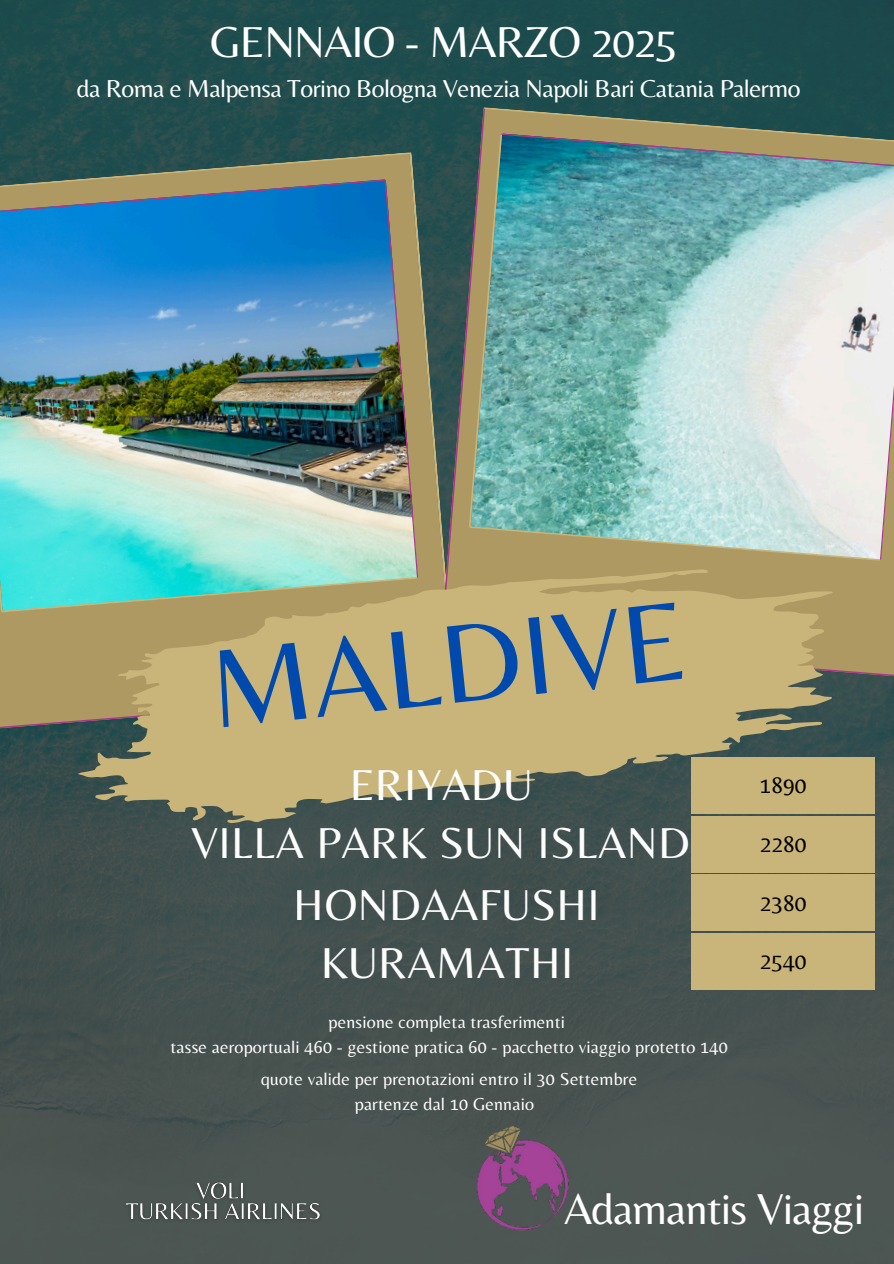
<style>
.page{position:relative;width:894px;height:1264px;background:#fff}
.page>*{position:absolute;margin:0;border:0;box-sizing:border-box;transform-origin:0 0}
.t1{font:115.5px "Belleza";color:#004aad}
.t2{font:45px/61.3px "Belleza";letter-spacing:.01em;color:#fff;text-align:center}
.t3{font:45px "Belleza";letter-spacing:-.02em;color:#fff}
.t4{font:25.5px "Belleza";letter-spacing:-.02em;color:#fff}
.t5{font:23.4px "Belleza";color:#000}
.t6{font:18px "Belleza";letter-spacing:.01em;color:#fff}
</style>
<div class="page">
<img style="left:0;top:0;width:893px;height:1263px">
<img style="left:0;top:152px;width:440px;height:539px">
<svg style="left:440px;top:108px;width:29px;height:461px;background:#4c5e55"></svg>
<svg style="left:469px;top:107px;width:424px;height:569px;background:#99b9af"></svg>
<svg style="left:78px;top:569px;width:754px;height:254px;background:#a9a273"></svg>
<img style="left:465px;top:1126px;width:112px;height:110px">
<div style="left:691px;top:757px;width:183px;height:56px;background:#c9b47a"></div>
<img style="left:113px;top:1175px;width:214px;height:52px">
<div style="left:691px;top:816px;width:183px;height:56px;background:#c9b47a"></div>
<div style="left:691px;top:874px;width:183px;height:57px;background:#c9b47a"></div>
<div style="left:691px;top:933px;width:183px;height:56px;background:#c9b47a"></div>
<h4 class="t3" style="left:210px;top:15px;width:469px">GENNAIO - MARZO 2025</h4>
<h4 class="t4" style="left:77px;top:74px;width:725px">da Roma e Malpensa Torino Bologna Venezia Napoli Bari Catania Palermo</h4>
<p class="t1" style="left:203px;top:621px;width:480px;rotate:-6deg">MALDIVE</p>
<h2 class="t2" style="left:349px;top:753px;width:185px">ERIYADU</h2>
<h1 class="t5" style="left:759px;top:771px;width:48px">1890</h1>
<h2 class="t2" style="left:191px;top:811px;width:500px">VILLA PARK SUN ISLAND<br>HONDAAFUSHI</h2>
<h4 class="t5" style="left:759px;top:830px;width:48px">2280</h4>
<h2 class="t5" style="left:759px;top:888px;width:48px">2380</h2>
<h2 class="t2" style="left:320px;top:931px;width:254px">KURAMATHI</h2>
<h4 class="t5" style="left:759px;top:947px;width:48px">2540</h4>
<h2 class="t6" style="left:328px;top:1011px;width:238px">pensione completa trasferimenti</h2>
<p class="t6" style="left:170px;top:1036px;width:558px">tasse aeroportuali 460 - gestione pratica 60 - pacchetto viaggio protetto 140</p>
<h2 class="t6" style="left:261px;top:1068px;width:377px">quote valide per prenotazioni entro il 30 Settembre</h2>
<h4 class="t6" style="left:355px;top:1093px;width:181px">partenze dal 10 Gennaio</h4>
<h2 class="t3" style="left:564px;top:1182px;width:301px">Adamantis Viaggi</h2>
</div>
